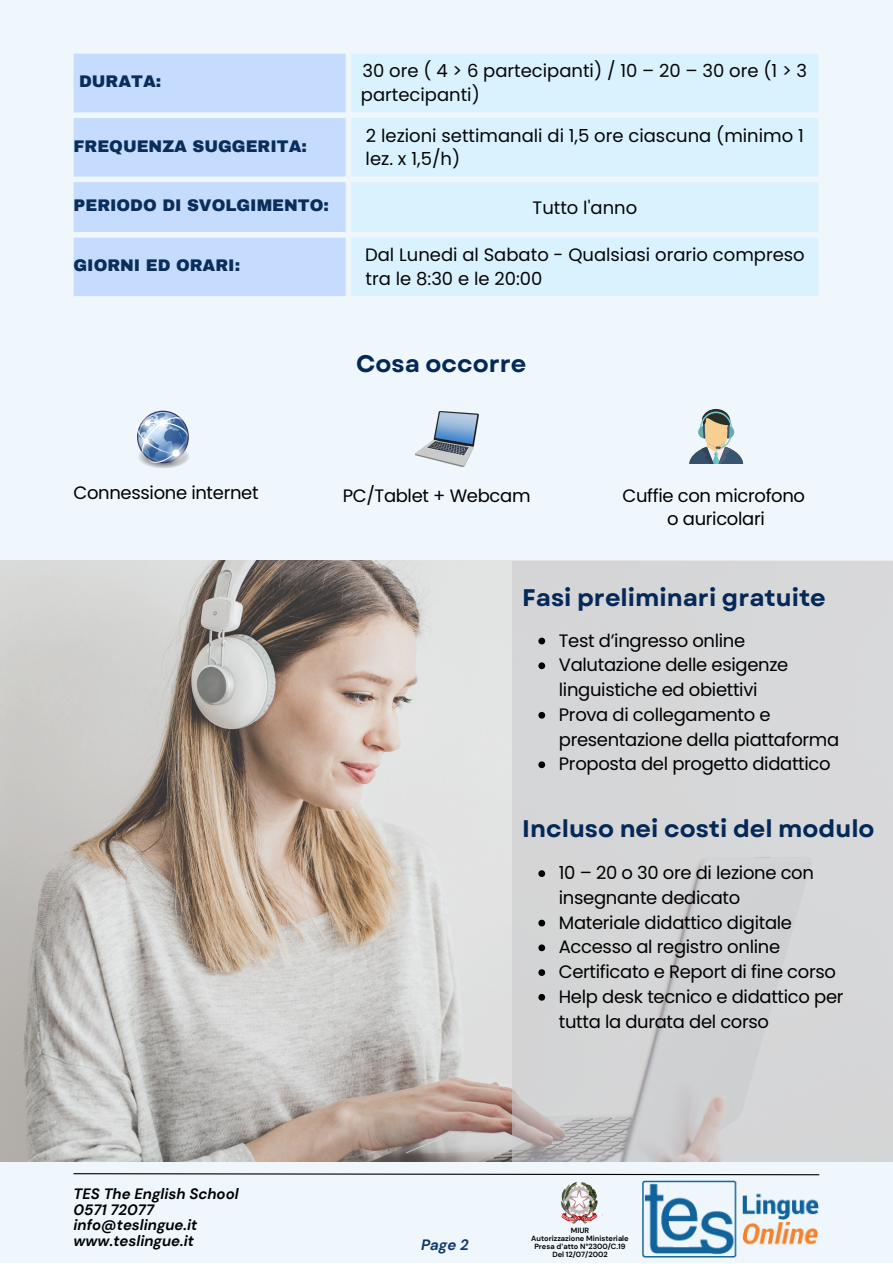
<style>
.page{position:relative;width:893px;height:1264px;background:#fff}
.page>*{position:absolute;margin:0;border:0;box-sizing:border-box;transform-origin:0 0}
.t1{font:700 24px "Garet";color:#052957}
.t2{font:18px/24.8px "Poppins";letter-spacing:-.02em;color:#000}
.t3{font:18px/23.5px "Poppins";color:#000}
.t4{font:900 16.5px "Archivo";color:#052957}
.t5{font:italic 700 15px/15.8px "DM Sans";color:#000}
.t6{font:italic 700 15px "DM Sans";color:#0f376b}
.t7{font:700 7.5px/8.1px "DM Sans";color:#000;text-align:center}
</style>
<div class="page">
<div style="left:0;top:0;width:892px;height:1262px;background:#eff7fd"></div>
<svg style="left:137px;top:410px;width:52px;height:58px"></svg>
<img style="left:415px;top:412px;width:63px;height:55px">
<svg style="left:689px;top:409px;width:54px;height:55px"></svg>
<img style="left:642px;top:1180px;width:177px;height:77px">
<img style="left:561px;top:1182px;width:37px;height:42px">
<svg style="left:73px;top:1173px;width:747px;height:2px"></svg>
<svg style="left:74px;top:54px;width:271px;height:242px;background:#c7ddfd"></svg>
<svg style="left:351px;top:54px;width:467px;height:242px;background:#daf2fd"></svg>
<img style="left:0;top:560px;width:892px;height:601px">
<div style="left:512px;top:561px;width:380px;height:600px;background:#d5d6d7"></div>
<svg style="left:538px;top:637px;width:7px;height:7px"></svg>
<svg style="left:538px;top:662px;width:7px;height:7px"></svg>
<svg style="left:538px;top:712px;width:7px;height:6px"></svg>
<svg style="left:538px;top:761px;width:7px;height:7px"></svg>
<svg style="left:538px;top:870px;width:7px;height:7px"></svg>
<svg style="left:538px;top:919px;width:7px;height:7px"></svg>
<svg style="left:538px;top:944px;width:7px;height:7px"></svg>
<svg style="left:538px;top:969px;width:7px;height:6px"></svg>
<svg style="left:538px;top:994px;width:7px;height:6px"></svg>
<p class="t4" style="left:79px;top:73px;width:84px">DURATA:</p>
<p class="t4" style="left:74px;top:137px;width:235px">FREQUENZA SUGGERITA:</p>
<p class="t3" style="left:361px;top:59px;width:448px">30 ore ( 4 &gt; 6 partecipanti) / 10 – 20 – 30 ore (1 &gt; 3 partecipanti)</p>
<p class="t3" style="left:365px;top:124px;width:439px">2 lezioni settimanali di 1,5 ore ciascuna (minimo 1 lez. x 1,5/h)</p>
<p class="t4" style="left:74px;top:197px;width:257px">PERIODO DI SVOLGIMENTO:</p>
<p class="t3" style="left:532px;top:195px;width:106px">Tutto l'anno</p>
<p class="t4" style="left:74px;top:257px;width:168px">GIORNI ED ORARI:</p>
<p class="t3" style="left:365px;top:243px;width:441px">Dal Lunedi al Sabato - Qualsiasi orario compreso tra le 8:30 e le 20:00</p>
<h1 class="t1" style="left:356px;top:346px;width:172px">Cosa occorre</h1>
<p class="t2" style="left:74px;top:480px;width:186px">Connessione internet</p>
<p class="t2" style="left:343px;top:483px;width:189px">PC/Tablet + Webcam</p>
<p class="t2" style="left:622px;top:484px;width:184px;line-height:22.5px;text-align:center">Cuffie con microfono o auricolari</p>
<h1 class="t1" style="left:522px;top:580px;width:305px">Fasi preliminari gratuite</h1>
<p class="t2" style="left:559px;top:628px;width:282px">Test d’ingresso online<br>Valutazione delle esigenze linguistiche ed obiettivi<br>Prova di collegamento e presentazione della piattaforma<br>Proposta del progetto didattico</p>
<p class="t5" style="left:74px;top:1185px;width:167px">TES The English School<br>0571 72077 info@teslingue.it www.teslingue.it</p>
<h1 class="t1" style="left:522px;top:811px;width:354px">Incluso nei costi del modulo</h1>
<p class="t2" style="left:559px;top:860px;width:286px">10 – 20 o 30 ore di lezione con insegnante dedicato<br>Materiale didattico digitale<br>Accesso al registro online<br>Certificato e Report di fine corso<br>Help desk tecnico e didattico per tutta la durata del corso</p>
<p class="t6" style="left:421px;top:1234px;width:49px">Page 2</p>
<p class="t7" style="left:531px;top:1225px;width:99px">MIUR<br>Autorizzazione Ministeriale<br>Presa d’atto N°2300/C.19<br>Del 12/07/2002</p>
</div>
